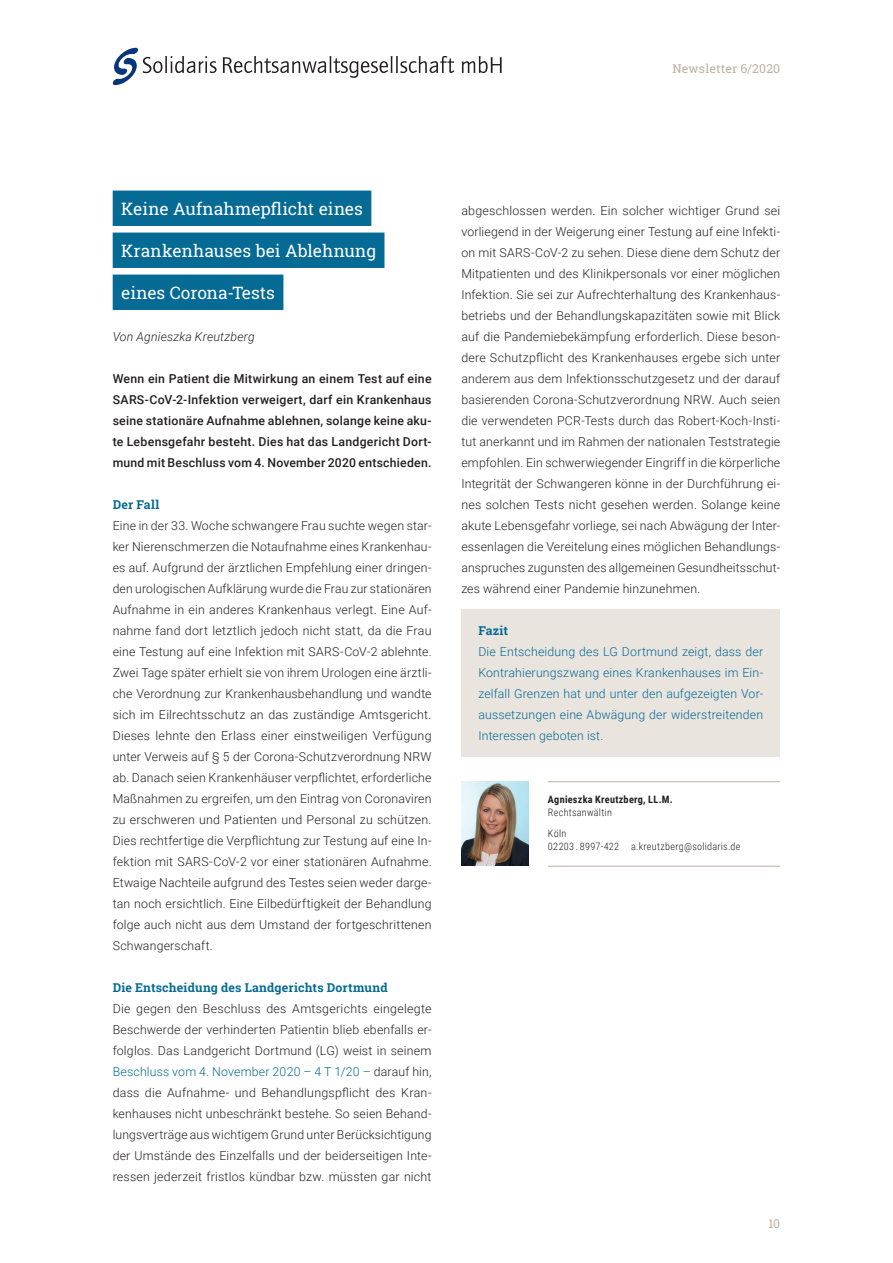
<style>
.page{position:relative;width:893px;height:1263px;background:#fff}
.page>*{position:absolute;margin:0;border:0;box-sizing:border-box;transform-origin:0 0}
.Headline{font:17.25px "Roboto Slab";letter-spacing:-.005em;color:#fff}
.Fließtext{font:300 12.3px/21px "Roboto";letter-spacing:.015em;color:#231f20;text-align:justify}
.Fließtext_Anleser{font:500 12.3px/21px "Roboto";letter-spacing:.02em;color:#231f20;text-align:justify}
.Fazit{font:300 12.3px/21px "Roboto";letter-spacing:.015em;color:#056a94;text-align:justify}
.Zwischenüberschrift{font:700 12.3px "Roboto Slab";letter-spacing:.015em;color:#056a94}
.Fließtext_Autor{font:italic 300 12.3px "Roboto";letter-spacing:.015em;color:#231f20}
.t1{font:12.3px "Roboto Slab";letter-spacing:.01em;color:#beafa3}
.Fazit_Headline{font:700 12.3px "Roboto Slab";letter-spacing:.01em;color:#056a94}
.Autor_-_Fließtext{font:300 10.2px/20.2px "Roboto Condensed";letter-spacing:.025em;color:#231f20}
.Autor_-_Name{font:700 10.2px "Roboto Condensed";letter-spacing:.03em;color:#231f20}
.s1{color:#056a94}
</style>
<div class="page">
<svg style="left:223px;top:56px;width:231px;height:22px"></svg>
<svg style="left:462px;top:56px;width:40px;height:17px"></svg>
<svg style="left:113px;top:48px;width:104px;height:37px"></svg>
<div style="left:461px;top:610px;width:319px;height:147px;background:#e9e4de"></div>
<div style="left:113px;top:191px;width:258px;height:35px;background:#056a94"></div>
<div style="left:113px;top:233px;width:271px;height:35px;background:#056a94"></div>
<div style="left:113px;top:275px;width:170px;height:35px;background:#056a94"></div>
<hr style="left:548px;top:781px;width:232px;height:1px;background:#beafa3">
<hr style="left:548px;top:866px;width:232px;height:1px;background:#beafa3">
<img style="left:461px;top:782px;width:67px;height:84px">
<p class="t1" style="left:672px;top:60px;width:109px">Newsletter 6/2020</p>
<p class="Headline" style="left:121px;top:197px;width:243px">Keine Aufnahmepflicht eines</p>
<p class="Headline" style="left:121px;top:239px;width:256px">Krankenhauses bei Ablehnung</p>
<p class="Headline" style="left:121px;top:281px;width:155px">eines Corona-Tests</p>
<p class="Fließtext_Autor" style="left:113px;top:328px;width:144px">Von Agnieszka Kreutzberg</p>
<p class="Fließtext_Anleser" style="left:113px;top:367px;width:320px">Wenn ein Patient die Mitwirkung an einem Test auf eine SARS-CoV-2-Infektion verweigert, darf ein Krankenhaus seine stationäre Aufnahme ablehnen, solange keine aku&shy;te Lebensgefahr besteht. Dies hat das Landgericht Dort&shy;mund mit Beschluss vom 4. November 2020 entschieden.</p>
<p class="Zwischenüberschrift" style="left:113px;top:496px;width:48px">Der Fall</p>
<p class="Fließtext" style="left:113px;top:514px;width:320px">Eine in der 33. Woche schwangere Frau suchte wegen star&shy;ker Nierenschmerzen die Notaufnahme eines Krankenhau&shy;es auf. Aufgrund der ärztlichen Empfehlung einer dringen&shy;den urologischen Aufklärung wurde die Frau zur stationären Aufnahme in ein anderes Krankenhaus verlegt. Eine Auf&shy;nahme fand dort letztlich jedoch nicht statt, da die Frau eine Testung auf eine Infektion mit SARS-CoV-2 ablehnte.<br>Zwei Tage später erhielt sie von ihrem Urologen eine ärztli&shy;che Verordnung zur Krankenhausbehandlung und wandte sich im Eilrechtsschutz an das zuständige Amtsgericht.<br>Dieses lehnte den Erlass einer einstweiligen Verfügung unter Verweis auf § 5 der Corona-Schutzverordnung NRW ab. Danach seien Krankenhäuser verpflichtet, erforderliche Maßnahmen zu ergreifen, um den Eintrag von Coronaviren zu erschweren und Patienten und Personal zu schützen.<br>Dies rechtfertige die Verpflichtung zur Testung auf eine In&shy;fektion mit SARS-CoV-2 vor einer stationären Aufnahme.<br>Etwaige Nachteile aufgrund des Testes seien weder darge&shy;tan noch ersichtlich. Eine Eilbedürftigkeit der Behandlung folge auch nicht aus dem Umstand der fortgeschrittenen Schwangerschaft.</p>
<p class="Zwischenüberschrift" style="left:113px;top:979px;width:277px">Die Entscheidung des Landgerichts Dortmund</p>
<p class="Fließtext" style="left:113px;top:997px;width:320px">Die gegen den Beschluss des Amtsgerichts eingelegte Beschwerde der verhinderten Patientin blieb ebenfalls er&shy;folglos. Das Landgericht Dortmund (LG) weist in seinem <span class="s1">Beschluss vom 4. November 2020 – 4 T 1/20 –</span> darauf hin, dass die Aufnahme- und Behandlungspflicht des Kran&shy;kenhauses nicht unbeschränkt bestehe. So seien Behand&shy;lungsverträge aus wichtigem Grund unter Berücksichtigung der Umstände des Einzelfalls und der beiderseitigen Inte&shy;ressen jederzeit fristlos kündbar bzw. müssten gar nicht</p>
<p class="Fließtext" style="left:461px;top:199px;width:320px">abgeschlossen werden. Ein solcher wichtiger Grund sei vorliegend in der Weigerung einer Testung auf eine Infekti&shy;on mit SARS-CoV-2 zu sehen. Diese diene dem Schutz der Mitpatienten und des Klinikpersonals vor einer möglichen Infektion. Sie sei zur Aufrechterhaltung des Krankenhaus&shy;betriebs und der Behandlungskapazitäten sowie mit Blick auf die Pandemiebekämpfung erforderlich. Diese beson&shy;dere Schutzpflicht des Krankenhauses ergebe sich unter anderem aus dem Infektionsschutzgesetz und der darauf basierenden Corona-Schutzverordnung NRW. Auch seien die verwendeten PCR-Tests durch das Robert-Koch-Insti&shy;tut anerkannt und im Rahmen der nationalen Teststrategie empfohlen. Ein schwerwiegender Eingriff in die körperliche Integrität der Schwangeren könne in der Durchführung ei&shy;nes solchen Tests nicht gesehen werden. Solange keine akute Lebensgefahr vorliege, sei nach Abwägung der Inter&shy;essenlagen die Vereitelung eines möglichen Behandlungs&shy;anspruches zugunsten des allgemeinen Gesundheitsschut&shy;zes während einer Pandemie hinzunehmen.</p>
<p class="Fazit_Headline" style="left:478px;top:622px;width:31px">Fazit</p>
<p class="Fazit" style="left:478px;top:640px;width:286px">Die Entscheidung des LG Dortmund zeigt, dass der Kontrahierungszwang eines Krankenhauses im Ein&shy;zelfall Grenzen hat und unter den aufgezeigten Vor&shy;aussetzungen eine Abwägung der widerstreitenden Interessen geboten ist.</p>
<p class="Autor_-_Name" style="left:548px;top:792px;width:126px">Agnieszka Kreutzberg, LL.M.</p>
<p class="Autor_-_Fließtext" style="left:548px;top:802px;width:65px">Rechtsanwältin<br>Köln</p>
<p class="Autor_-_Fließtext" style="left:548px;top:836px;width:194px">02203 . 8997-422 a.kreutzberg@solidaris.de</p>
<p class="t1" style="left:768px;top:1215px;width:13px">10</p>
</div>
